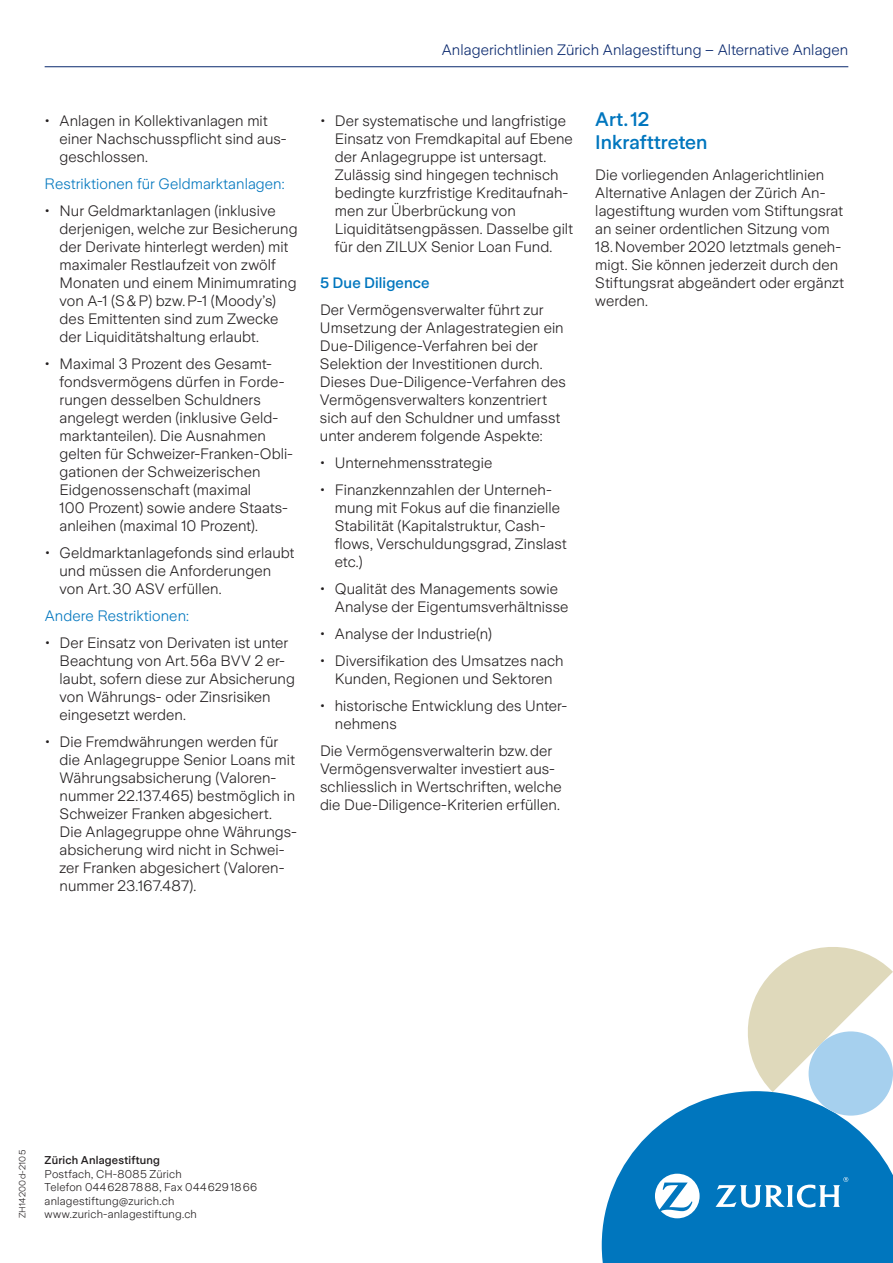
<style>
.page{position:relative;width:893px;height:1263px;background:#fff}
.page>*{position:absolute;margin:0;border:0;box-sizing:border-box;transform-origin:0 0}
.t1{font:500 19.5px/23.4px "Zurich Sans";color:#0076be}
.t2{font:300 15px/18px "Zurich Sans";letter-spacing:.005em;color:#231f20}
.t3{font:300 15px "Zurich Sans";letter-spacing:.005em;color:#09286d}
.t4{font:300 15px "Zurich Sans";letter-spacing:.005em;color:#0076be}
.t5{font:500 15px "Zurich Sans";letter-spacing:.005em;color:#0076be}
.t6{font:300 11.25px/13.5px "Zurich Sans";letter-spacing:.02em;color:#231f20}
.t7{font:500 11.25px "Zurich Sans";letter-spacing:.015em;color:#231f20}
.t8{font:300 9px "Zurich Sans";letter-spacing:.03em;color:#231f20}
</style>
<div class="page">
<hr style="left:45px;top:66px;width:803px;height:1px;background:#09286d">
<svg style="left:602px;top:1092px;width:291px;height:171px;fill:#0076be"></svg>
<svg style="left:740px;top:947px;width:153px;height:145px"></svg>
<div style="left:809px;top:1031px;width:84px;height:84px;background:#a6d0ee;border-radius:50%"></div>
<svg style="left:655px;top:1174px;width:45px;height:44px"></svg>
<svg style="left:715px;top:1177px;width:133px;height:30px"></svg>
<p class="t2" style="left:60px;top:112px;width:229px;text-indent:-15px">• Anlagen in Kollektivanlagen mit einer Nachschusspflicht sind aus&shy;geschlossen.</p>
<p class="t4" style="left:45px;top:175px;width:241px">Restriktionen für Geldmarktanlagen:</p>
<p class="t2" style="left:60px;top:202px;width:240px;text-indent:-15px">• Nur Geldmarktanlagen (inklusive derjenigen, welche zur Besicherung der Derivate hinterlegt werden) mit maximaler Restlaufzeit von zwölf Monaten und einem Minimumrating von A-1 (S&amp;P) bzw.P-1 (Moody’s) des Emittenten sind zum Zwecke der Liquiditätshaltung erlaubt.</p>
<p class="t2" style="left:60px;top:355px;width:235px;text-indent:-15px">• Maximal 3 Prozent des Gesamt&shy;fondsvermögens dürfen in Forde&shy;rungen desselben Schuldners angelegt werden (inklusive Geld&shy;marktanteilen). Die Ausnahmen gelten für Schweizer-Franken-Obli&shy;gationen der Schweizerischen<br>Eidgenossenschaft (maximal<br>100 Prozent) sowie andere Staats&shy;anleihen (maximal 10 Prozent).</p>
<p class="t2" style="left:60px;top:544px;width:236px;text-indent:-15px">• Geldmarktanlagefonds sind erlaubt und müssen die Anforderungen von Art.30 ASV erfüllen.</p>
<p class="t4" style="left:45px;top:607px;width:146px">Andere Restriktionen:</p>
<p class="t2" style="left:60px;top:634px;width:237px;text-indent:-15px">• Der Einsatz von Derivaten ist unter<br>Beachtung von Art.56a BVV 2 er&shy;laubt, sofern diese zur Absicherung von Währungs- oder Zinsrisiken eingesetzt werden.</p>
<p class="t2" style="left:60px;top:733px;width:239px;text-indent:-15px">• Die Fremdwährungen werden für die Anlagegruppe Senior Loans mit<br>Währungsabsicherung (Valoren&shy;nummer 22.137.465) bestmöglich in<br>Schweizer Franken abgesichert.<br>Die Anlagegruppe ohne Währungs&shy;absicherung wird nicht in Schwei&shy;zer Franken abgesichert (Valoren&shy;nummer 23.167.487).</p>
<p class="t3" style="left:442px;top:42px;width:408px">Anlagerichtlinien Zürich Anlagestiftung – Alternative Anlagen</p>
<p class="t2" style="left:335px;top:112px;width:240px;text-indent:-15px">• Der systematische und langfristige Einsatz von Fremdkapital auf Ebene der Anlagegruppe ist untersagt.<br>Zulässig sind hingegen technisch bedingte kurzfristige Kreditaufnah&shy;men zur Überbrückung von Liquiditätsengpässen. Dasselbe gilt für den ZILUX Senior Loan Fund.</p>
<p class="t5" style="left:320px;top:274px;width:111px">5 Due Diligence</p>
<p class="t2" style="left:320px;top:301px;width:247px">Der Vermögensverwalter führt zur Umsetzung der Anlagestrategien ein Due-Diligence-Verfahren bei der Selektion der Investitionen durch.<br>Dieses Due-Diligence-Verfahren des Vermögensverwalters konzentriert sich auf den Schuldner und umfasst unter anderem folgende Aspekte:</p>
<p class="t2" style="left:320px;top:454px;width:174px">• Unternehmensstrategie</p>
<p class="t2" style="left:335px;top:481px;width:233px;text-indent:-15px">• Finanzkennzahlen der Unterneh&shy;mung mit Fokus auf die finanzielle<br>Stabilität (Kapitalstruktur, Cash&shy;flows, Verschuldungsgrad, Zinslast etc.)</p>
<p class="t2" style="left:335px;top:580px;width:235px;text-indent:-15px">• Qualität des Managements sowie<br>Analyse der Eigentumsverhältnisse</p>
<p class="t2" style="left:320px;top:625px;width:173px">• Analyse der Industrie(n)</p>
<p class="t2" style="left:320px;top:652px;width:245px;text-align:center">• Diversifikation des Umsatzes nach<br>Kunden, Regionen und Sektoren</p>
<p class="t2" style="left:335px;top:697px;width:234px;text-indent:-15px">• historische Entwicklung des Unter&shy;nehmens</p>
<p class="t2" style="left:320px;top:742px;width:243px">Die Vermögensverwalterin bzw.der Vermögensverwalter investiert aus&shy;schliesslich in Wertschriften, welche die Due-Diligence-Kriterien erfüllen.</p>
<h1 class="t1" style="left:595px;top:107px;width:114px">Art.12<br>Inkrafttreten</h1>
<p class="t2" style="left:595px;top:166px;width:250px">Die vorliegenden Anlagerichtlinien Alternative Anlagen der Zürich An&shy;lagestiftung wurden vom Stiftungsrat an seiner ordentlichen Sitzung vom 18.November 2020 letztmals geneh&shy;migt. Sie können jederzeit durch den Stiftungsrat abgeändert oder ergänzt werden.</p>
<p class="t8" style="left:17px;top:1218px;width:70px;rotate:-90deg">ZH14200d-2105</p>
<p class="t7" style="left:45px;top:1154px;width:117px">Zürich Anlagestiftung</p>
<p class="t6" style="left:45px;top:1167px;width:214px">Postfach, CH-8085 Zürich<br>Telefon 0446287888, Fax 0446291866 anlagestiftung@zurich.ch</p>
<p class="t6" style="left:45px;top:1208px;width:154px">www.zurich-anlagestiftung.ch</p>
</div>
